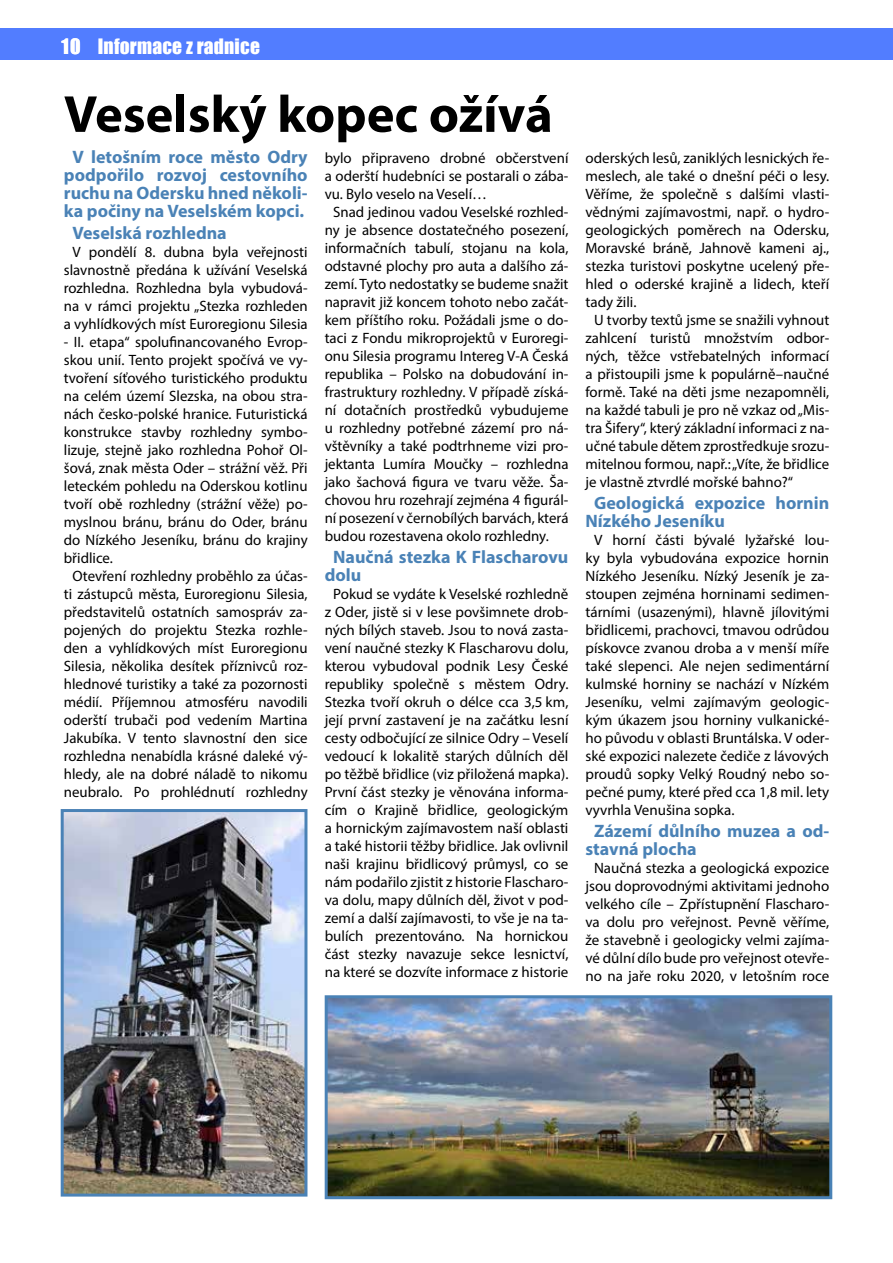
<style>
.page{position:relative;width:893px;height:1263px;background:#fff}
.page>*{position:absolute;margin:0;border:0;box-sizing:border-box;transform-origin:0 0}
.t1{font:700 52.5px "Myriad Pro";color:#000}
.t2{font:19.5px "Impact";letter-spacing:.01em;color:#fff}
.t3{font:700 18px/18px "Myriad Pro";color:#4a82b6}
.t4{font:15px/18px "Myriad Pro";color:#000;text-align:center}
</style>
<div class="page">
<div style="left:0;top:28px;width:893px;height:32px;background:#527dff"></div>
<img style="left:329px;top:999px;width:499px;height:196px">
<div style="left:325px;top:995px;width:507px;height:204px;border:3px solid #4a82b6"></div>
<img style="left:65px;top:813px;width:238px;height:379px">
<div style="left:61px;top:809px;width:246px;height:387px;border:3px solid #4a82b6"></div>
<h2 class="t2" style="left:62px;top:31px;width:200px">10 Informace z radnice</h2>
<h1 class="t1" style="left:64px;top:80px;width:490px">Veselský kopec ožívá</h1>
<p class="t3" style="left:64px;top:147px;width:245px;text-align:center">V letošním roce město Odry podpořilo rozvoj cestovního ruchu na Odersku hned několi&shy;ka počiny na Veselském kopci.</p>
<p class="t3" style="left:72px;top:223px;width:156px">Veselská rozhledna</p>
<p class="t4" style="left:64px;top:243px;width:245px">V pondělí 8. dubna byla veřejnosti slavnostně předána k užívání Veselská rozhledna. Rozhledna byla vybudová‑ na v rámci projektu „Stezka rozhleden a vyhlídkových míst Euroregionu Silesia</p>
<p class="t4" style="left:64px;top:333px;width:245px">- II. etapa“ spolufinancovaného Evrop‑</p>
<p class="t4" style="left:64px;top:351px;width:245px">skou unií. Tento projekt spočívá ve vy‑</p>
<p class="t4" style="left:64px;top:369px;width:245px">tvoření síťového turistického produktu</p>
<p class="t4" style="left:64px;top:387px;width:245px">na celém území Slezska, na obou stra‑</p>
<p class="t4" style="left:64px;top:405px;width:245px">nách česko‑polské hranice. Futuristická</p>
<p class="t4" style="left:64px;top:423px;width:245px">konstrukce stavby rozhledny symbo‑</p>
<p class="t4" style="left:64px;top:441px;width:245px">lizuje, stejně jako rozhledna Pohoř Ol‑</p>
<p class="t4" style="left:64px;top:459px;width:245px">šová, znak města Oder – strážní věž. Při</p>
<p class="t4" style="left:64px;top:477px;width:245px">leteckém pohledu na Oderskou kotlinu</p>
<p class="t4" style="left:64px;top:495px;width:245px">tvoří obě rozhledny (strážní věže) po‑</p>
<p class="t4" style="left:64px;top:513px;width:245px">myslnou bránu, bránu do Oder, bránu</p>
<p class="t4" style="left:64px;top:531px;width:245px">do Nízkého Jeseníku, bránu do krajiny</p>
<p class="t4" style="left:64px;top:549px;width:51px">břidlice.</p>
<p class="t4" style="left:72px;top:567px;width:237px">Otevření rozhledny proběhlo za účas‑</p>
<p class="t4" style="left:64px;top:585px;width:245px">ti zástupců města, Euroregionu Silesia,</p>
<p class="t4" style="left:64px;top:603px;width:245px">představitelů ostatních samospráv za‑</p>
<p class="t4" style="left:64px;top:621px;width:245px">pojených do projektu Stezka rozhle‑</p>
<p class="t4" style="left:64px;top:639px;width:245px">den a vyhlídkových míst Euroregionu</p>
<p class="t4" style="left:64px;top:657px;width:245px">Silesia, několika desítek příznivců roz‑</p>
<p class="t4" style="left:64px;top:675px;width:245px">hlednové turistiky a také za pozornosti</p>
<p class="t4" style="left:64px;top:693px;width:245px">médií. Příjemnou atmosféru navodili</p>
<p class="t4" style="left:64px;top:711px;width:245px">oderští trubači pod vedením Martina</p>
<p class="t4" style="left:64px;top:729px;width:245px">Jakubíka. V tento slavnostní den sice</p>
<p class="t4" style="left:64px;top:747px;width:245px">rozhledna nenabídla krásné daleké vý‑</p>
<p class="t4" style="left:64px;top:765px;width:245px">hledy, ale na dobré náladě to nikomu</p>
<p class="t4" style="left:64px;top:783px;width:245px">neubralo. Po prohlédnutí rozhledny</p>
<p class="t4" style="left:325px;top:148px;width:245px">bylo připraveno drobné občerstvení</p>
<p class="t4" style="left:325px;top:166px;width:245px">a oderští hudebníci se postarali o zába‑</p>
<p class="t4" style="left:325px;top:184px;width:164px">vu. Bylo veselo na Veselí…</p>
<p class="t4" style="left:333px;top:202px;width:237px">Snad jedinou vadou Veselské rozhled‑</p>
<p class="t4" style="left:325px;top:220px;width:245px">ny je absence dostatečného posezení,</p>
<p class="t4" style="left:325px;top:238px;width:245px">informačních tabulí, stojanu na kola,</p>
<p class="t4" style="left:325px;top:256px;width:245px">odstavné plochy pro auta a dalšího zá‑</p>
<p class="t4" style="left:325px;top:274px;width:245px">zemí. Tyto nedostatky se budeme snažit</p>
<p class="t4" style="left:325px;top:292px;width:245px">napravit již koncem tohoto nebo začát‑</p>
<p class="t4" style="left:325px;top:310px;width:245px">kem příštího roku. Požádali jsme o do‑</p>
<p class="t4" style="left:325px;top:328px;width:245px">taci z Fondu mikroprojektů v Euroregi‑</p>
<p class="t4" style="left:325px;top:346px;width:245px">onu Silesia programu Intereg V‑A Česká</p>
<p class="t4" style="left:325px;top:364px;width:245px">republika – Polsko na dobudování in‑</p>
<p class="t4" style="left:325px;top:382px;width:245px">frastruktury rozhledny. V případě získá‑</p>
<p class="t4" style="left:325px;top:400px;width:245px">ní dotačních prostředků vybudujeme</p>
<p class="t4" style="left:325px;top:418px;width:245px">u rozhledny potřebné zázemí pro ná‑</p>
<p class="t4" style="left:325px;top:436px;width:245px">vštěvníky a také podtrhneme vizi pro‑</p>
<p class="t4" style="left:325px;top:454px;width:245px">jektanta Lumíra Moučky – rozhledna</p>
<p class="t4" style="left:325px;top:472px;width:245px">jako šachová figura ve tvaru věže. Ša‑</p>
<p class="t4" style="left:325px;top:490px;width:245px">chovou hru rozehrají zejména 4 figurál‑</p>
<p class="t4" style="left:325px;top:508px;width:245px">ní posezení v černobílých barvách, která</p>
<p class="t4" style="left:325px;top:526px;width:226px">budou rozestavena okolo rozhledny.</p>
<p class="t3" style="left:325px;top:547px;width:245px;text-indent:8px">Naučná stezka K Flascharovu dolu</p>
<p class="t4" style="left:325px;top:585px;width:245px">Pokud se vydáte k Veselské rozhledně z Oder, jistě si v lese povšimnete drob‑ ných bílých staveb. Jsou to nová zasta‑ vení naučné stezky K Flascharovu dolu, kterou vybudoval podnik Lesy České republiky společně s městem Odry.<br>Stezka tvoří okruh o délce cca 3,5 km, její první zastavení je na začátku lesní cesty odbočující ze silnice Odry – Veselí vedoucí k lokalitě starých důlních děl po těžbě břidlice (viz přiložená mapka).<br>První část stezky je věnována informa‑ cím o Krajině břidlice, geologickým a hornickým zajímavostem naší oblasti a také historii těžby břidlice. Jak ovlivnil naši krajinu břidlicový průmysl, co se nám podařilo zjistit z historie Flascharo‑ va dolu, mapy důlních děl, život v pod‑ zemí a další zajímavosti, to vše je na ta‑ bulích prezentováno. Na hornickou část stezky navazuje sekce lesnictví, na které se dozvíte informace z historie</p>
<p class="t4" style="left:585px;top:148px;width:245px">oderských lesů, zaniklých lesnických ře‑</p>
<p class="t4" style="left:585px;top:166px;width:245px">meslech, ale také o dnešní péči o lesy.</p>
<p class="t4" style="left:585px;top:184px;width:245px">Věříme, že společně s dalšími vlasti‑</p>
<p class="t4" style="left:585px;top:202px;width:245px">vědnými zajímavostmi, např. o hydro‑</p>
<p class="t4" style="left:585px;top:220px;width:245px">geologických poměrech na Odersku,</p>
<p class="t4" style="left:585px;top:238px;width:245px">Moravské bráně, Jahnově kameni aj.,</p>
<p class="t4" style="left:585px;top:256px;width:245px">stezka turistovi poskytne ucelený pře‑</p>
<p class="t4" style="left:585px;top:274px;width:245px">hled o oderské krajině a lidech, kteří</p>
<p class="t4" style="left:585px;top:292px;width:52px">tady žili.</p>
<p class="t4" style="left:594px;top:310px;width:237px">U tvorby textů jsme se snažili vyhnout</p>
<p class="t4" style="left:585px;top:328px;width:245px">zahlcení turistů množstvím odbor‑</p>
<p class="t4" style="left:585px;top:346px;width:245px">ných, těžce vstřebatelných informací</p>
<p class="t4" style="left:585px;top:364px;width:245px">a přistoupili jsme k populárně–naučné</p>
<p class="t4" style="left:585px;top:382px;width:245px">formě. Také na děti jsme nezapomněli,</p>
<p class="t4" style="left:585px;top:400px;width:245px">na každé tabuli je pro ně vzkaz od „Mis‑</p>
<p class="t4" style="left:585px;top:418px;width:245px">tra Šifery“, který základní informaci z na‑</p>
<p class="t4" style="left:585px;top:436px;width:245px">učné tabule dětem zprostředkuje srozu‑</p>
<p class="t4" style="left:585px;top:454px;width:245px">mitelnou formou, např.: „Víte, že břidlice</p>
<p class="t4" style="left:585px;top:472px;width:209px">je vlastně ztvrdlé mořské bahno?“</p>
<p class="t3" style="left:585px;top:493px;width:245px;text-indent:8px">Geologická expozice hornin<br>Nízkého Jeseníku</p>
<p class="t4" style="left:585px;top:531px;width:245px;text-align:justify;text-indent:9px">V horní části bývalé lyžařské lou‑ ky byla vybudována expozice hornin Nízkého Jeseníku. Nízký Jeseník je za‑ stoupen zejména horninami sedimen‑ tárními (usazenými), hlavně jílovitými břidlicemi, prachovci, tmavou odrůdou pískovce zvanou droba a v menší míře také slepenci. Ale nejen sedimentární kulmské horniny se nachází v Nízkém Jeseníku, velmi zajímavým geologic‑ kým úkazem jsou horniny vulkanické‑ ho původu v oblasti Bruntálska. V oder‑ ské expozici nalezete čediče z lávových proudů sopky Velký Roudný nebo so‑ pečné pumy, které před cca 1,8 mil. lety vyvrhla Venušina sopka.</p>
<p class="t3" style="left:585px;top:821px;width:245px;text-indent:8px">Zázemí důlního muzea a od&shy;stavná plocha</p>
<p class="t4" style="left:585px;top:859px;width:245px">Naučná stezka a geologická expozice jsou doprovodnými aktivitami jednoho velkého cíle – Zpřístupnění Flascharo‑ va dolu pro veřejnost. Pevně věříme, že stavebně i geologicky velmi zajíma‑ vé důlní dílo bude pro veřejnost otevře‑ no na jaře roku 2020, v letošním roce</p>
</div>
